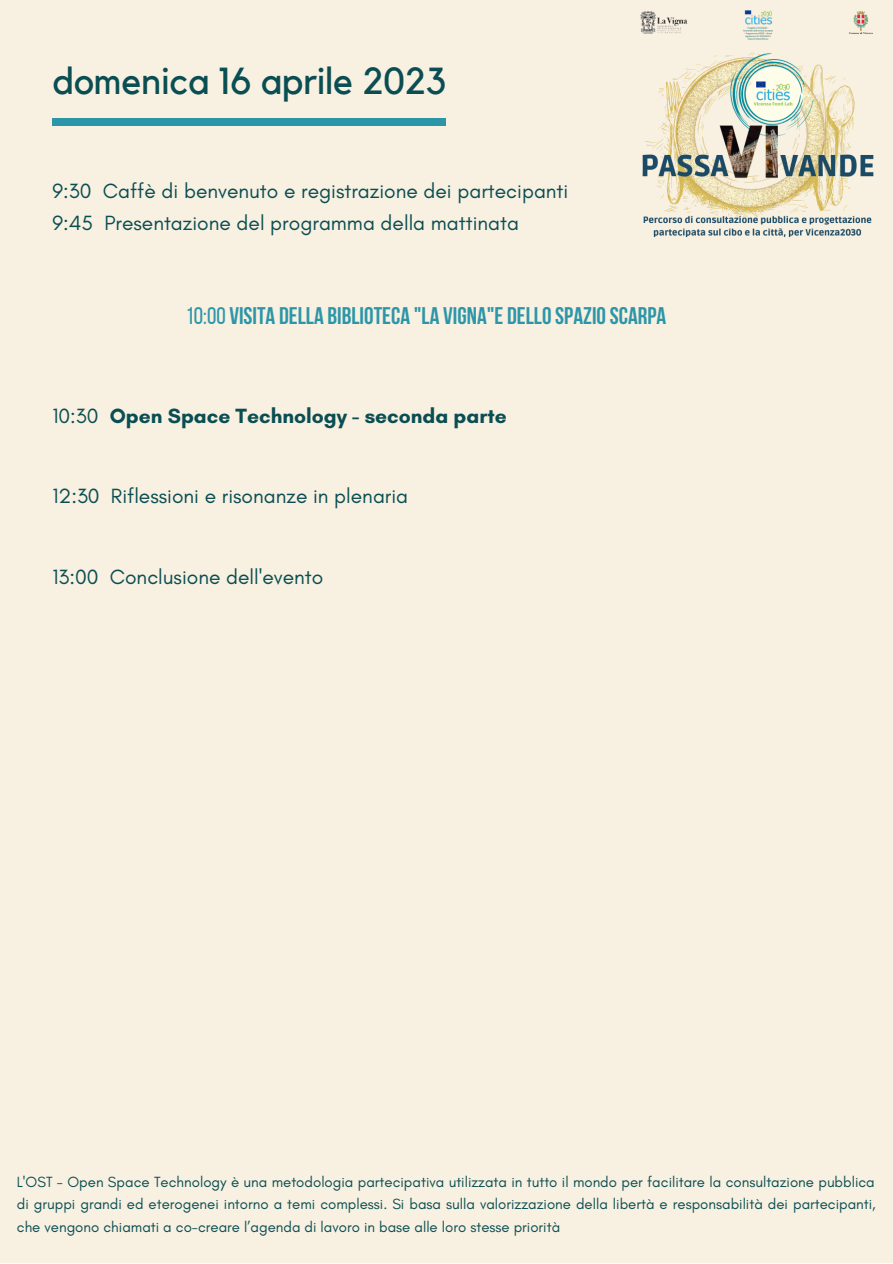
<style>
.page{position:relative;width:893px;height:1264px;background:#fff}
.page>*{position:absolute;margin:0;border:0;box-sizing:border-box;transform-origin:0 0}
.t1{font:37.5px "Kollektif";color:#0a4e53}
.t2{font:700 24px "Bebas Neue";color:#2c96a9}
.t3{font:21px/31.5px "Glacial Indifference";color:#0a4e53}
.t4{font:700 21px "Glacial Indifference";color:#0a4e53}
.t5{font:15px/22.5px "Glacial Indifference";color:#0a4e53;text-align:justify}
.s1{font-weight:400}
</style>
<div class="page">
<div style="left:0;top:0;width:892px;height:1262px;background:#f8f0e0"></div>
<div style="left:52px;top:118px;width:394px;height:7px;background:#2c96a9"></div>
<img style="left:640px;top:10px;width:234px;height:227px">
<h1 class="t1" style="left:52px;top:64px;width:395px">domenica 16 aprile 2023</h1>
<h3 class="t3" style="left:52px;top:175px;width:517px">9:30 Caffè di benvenuto e registrazione dei partecipanti<br>9:45 Presentazione del programma della mattinata</h3>
<h2 class="t2" style="left:186px;top:306px;width:482px"><span class="s1">10:00</span> VISITA DELLA BIBLIOTECA "LA VIGNA"E DELLOSPAZIOSCARPA</h2>
<h3 class="t4" style="left:52px;top:403px;width:455px"><span class="s1">10:30</span> Open Space Technology - seconda parte</h3>
<h3 class="t3" style="left:52px;top:480px;width:357px">12:30 Riflessioni e risonanze in plenaria</h3>
<h3 class="t3" style="left:52px;top:560px;width:272px">13:00 Conclusione dell'evento</h3>
<p class="t5" style="left:17px;top:1170px;width:860px">L'OST - Open Space Technology è una metodologia partecipativa utilizzata in tutto il mondo per facilitare la consultazione pubblica di gruppi grandi ed eterogenei intorno a temi complessi. Si basa sulla valorizzazione della libertà e responsabilità dei partecipanti, che vengono chiamati a co-creare l’agenda di lavoro in base alle loro stesse priorità</p>
</div>
